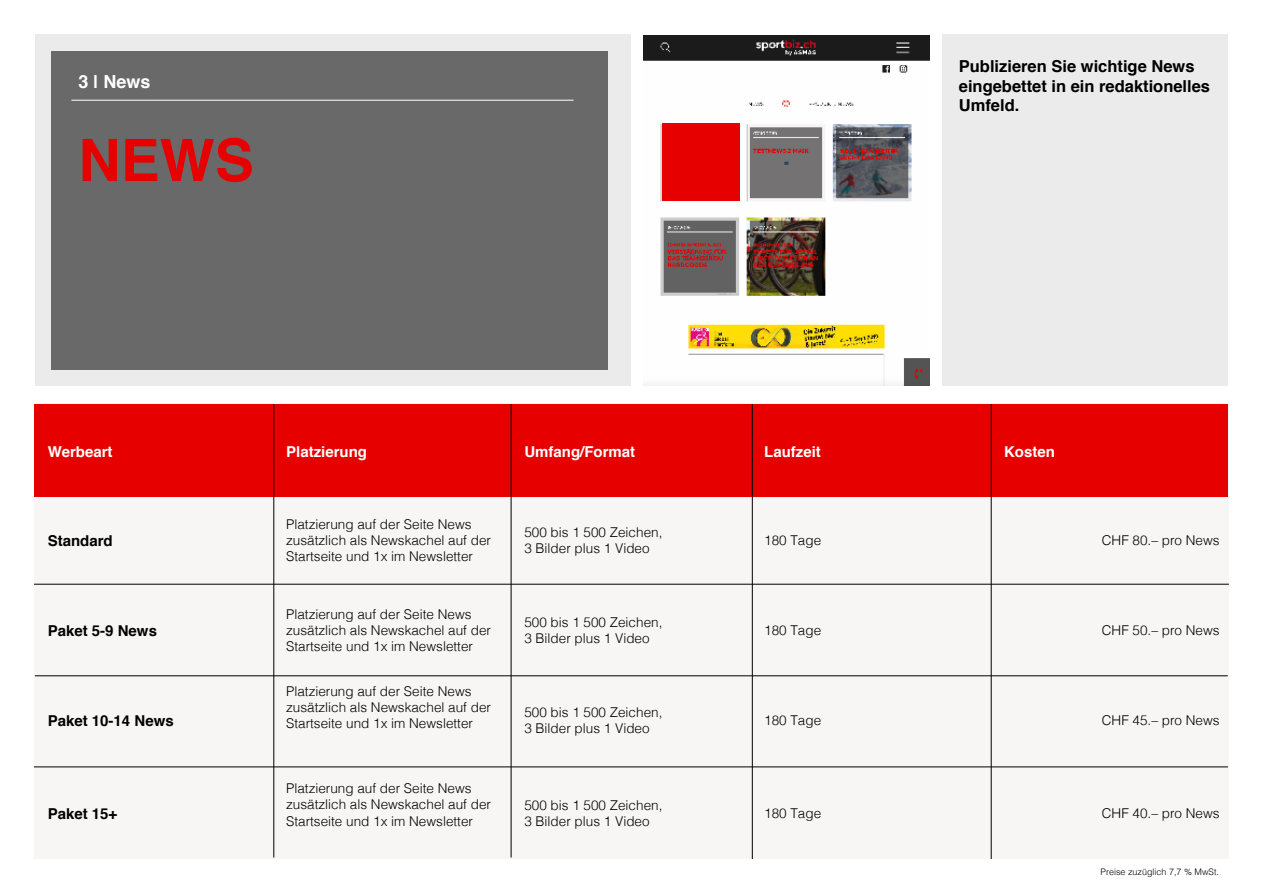
<style>
.page{position:relative;width:1263px;height:893px;background:#fff}
.page>*{position:absolute;margin:0;border:0;box-sizing:border-box;transform-origin:0 0}
.t1{font:700 58.5px "Helvetica";color:#e60000}
.t2{font:700 18px "Helvetica";color:#fff}
.t3{font:700 16.5px/19.8px "Helvetica";color:#000}
.t4{font:700 15px "Helvetica";color:#fff}
.t5{font:700 15px "Helvetica";color:#000}
.t6{font:300 13.5px/16.2px "Helvetica";color:#000}
.t7{font:300 9px "Helvetica";color:#000}
</style>
<div class="page">
<div style="left:942px;top:34px;width:286px;height:352px;background:#ebebeb"></div>
<div style="left:35px;top:34px;width:595px;height:351px;background:#ebebeb"></div>
<div style="left:35px;top:404px;width:1194px;height:455px;background:#f8f5f5"></div>
<div style="left:51px;top:51px;width:557px;height:319px;background:#696969"></div>
<div style="left:34px;top:404px;width:1194px;height:92px;background:#e60000"></div>
<hr style="left:71px;top:100px;width:502px;height:1px;background:#fff">
<hr style="left:273px;top:404px;width:1px;height:453px;background:#000">
<hr style="left:511px;top:404px;width:1px;height:453px;background:#000">
<hr style="left:752px;top:404px;width:1px;height:455px;background:#000">
<hr style="left:991px;top:404px;width:1px;height:455px;background:#000">
<hr style="left:34px;top:584px;width:1195px;height:1px;background:#000">
<hr style="left:35px;top:675px;width:1193px;height:1px;background:#000">
<hr style="left:34px;top:766px;width:1194px;height:1px;background:#000">
<img style="left:643px;top:35px;width:286px;height:350px">
<div style="left:662px;top:123px;width:78px;height:78px;background:#e60000"></div>
<h2 class="t2" style="left:78px;top:67px;width:74px">3 | News</h2>
<h1 class="t1" style="left:78px;top:113px;width:177px">NEWS</h1>
<p class="t3" style="left:959px;top:56px;width:253px">Publizieren Sie wichtige News eingebettet in ein redaktionelles<br>Umfeld.</p>
<p class="t4" style="left:48px;top:440px;width:66px">Werbeart</p>
<p class="t4" style="left:286px;top:440px;width:82px">Platzierung</p>
<p class="t4" style="left:524px;top:440px;width:112px">Umfang/Format</p>
<p class="t4" style="left:764px;top:440px;width:58px">Laufzeit</p>
<p class="t4" style="left:1004px;top:440px;width:52px">Kosten</p>
<p class="t5" style="left:48px;top:528px;width:67px">Standard</p>
<p class="t5" style="left:48px;top:618px;width:111px">Paket 5-9 News</p>
<p class="t5" style="left:48px;top:708px;width:127px">Paket 10-14 News</p>
<p class="t5" style="left:48px;top:801px;width:71px">Paket 15+</p>
<p class="t6" style="left:286px;top:515px;width:206px">Platzierung auf der Seite News zusätzlich als Newskachel auf der<br>Startseite und 1x im Newsletter</p>
<p class="t6" style="left:524px;top:523px;width:140px">500 bis 1 500 Zeichen,<br>3 Bilder plus 1 Video</p>
<p class="t6" style="left:764px;top:531px;width:59px">180 Tage</p>
<p class="t6" style="left:1102px;top:531px;width:119px">CHF 80.– pro News</p>
<p class="t6" style="left:286px;top:605px;width:206px">Platzierung auf der Seite News zusätzlich als Newskachel auf der<br>Startseite und 1x im Newsletter</p>
<p class="t6" style="left:524px;top:613px;width:140px">500 bis 1 500 Zeichen,<br>3 Bilder plus 1 Video</p>
<p class="t6" style="left:764px;top:621px;width:59px">180 Tage</p>
<p class="t6" style="left:1102px;top:621px;width:119px">CHF 50.– pro News</p>
<p class="t6" style="left:286px;top:682px;width:206px">Platzierung auf der Seite News zusätzlich als Newskachel auf der<br>Startseite und 1x im Newsletter</p>
<p class="t6" style="left:286px;top:779px;width:206px">Platzierung auf der Seite News zusätzlich als Newskachel auf der<br>Startseite und 1x im Newsletter</p>
<p class="t6" style="left:524px;top:703px;width:140px">500 bis 1 500 Zeichen,<br>3 Bilder plus 1 Video</p>
<p class="t6" style="left:764px;top:711px;width:59px">180 Tage</p>
<p class="t6" style="left:1102px;top:711px;width:119px">CHF 45.– pro News</p>
<p class="t6" style="left:524px;top:796px;width:140px">500 bis 1 500 Zeichen,<br>3 Bilder plus 1 Video</p>
<p class="t6" style="left:764px;top:804px;width:59px">180 Tage</p>
<p class="t6" style="left:1102px;top:804px;width:119px">CHF 40.– pro News</p>
<p class="t7" style="left:1100px;top:864px;width:120px">Preise zuzüglich 7,7 % MwSt.</p>
</div>
